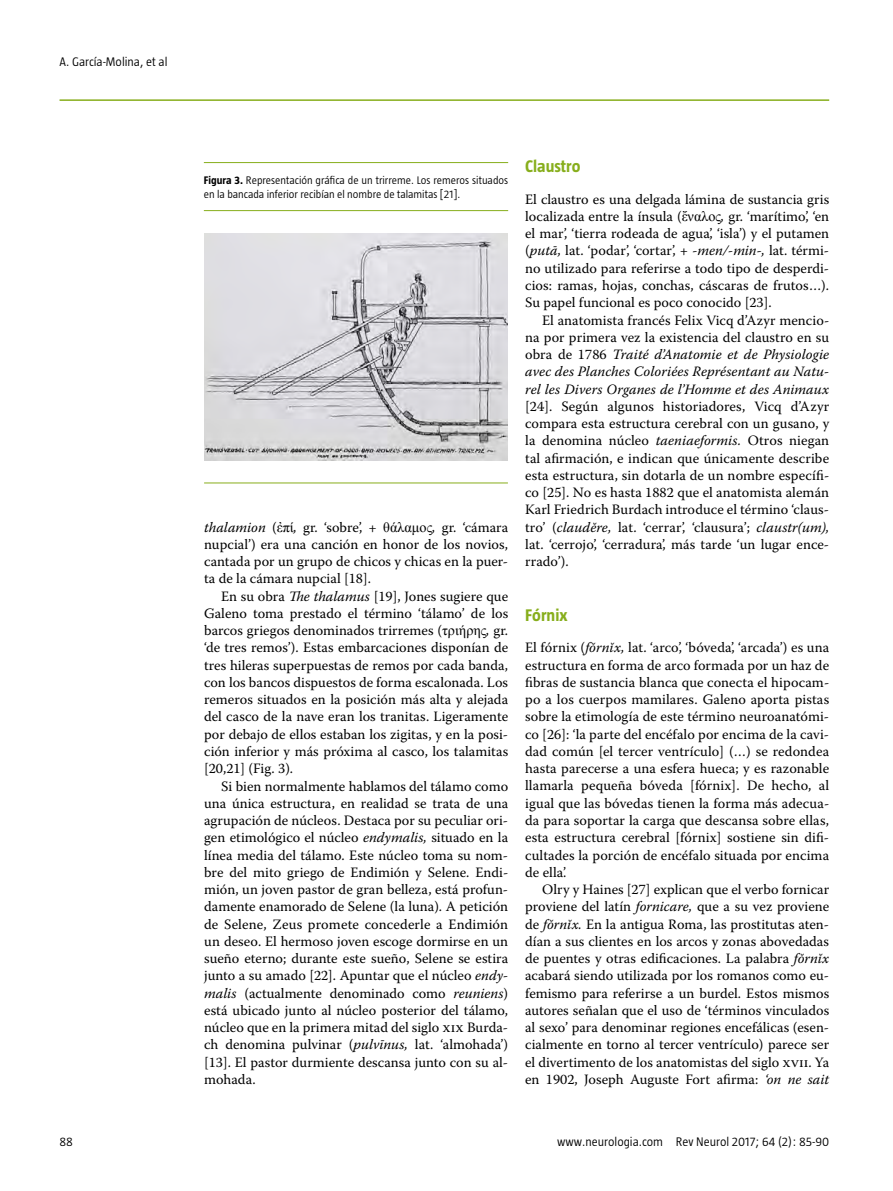
<style>
.page{position:relative;width:893px;height:1191px;background:#fff}
.page>*{position:absolute;margin:0;border:0;box-sizing:border-box;transform-origin:0 0}
.t1{font:700 17.25px "Taz";color:#87ae1c}
.t2{font:14.25px/17.2px "Warnock Pro";letter-spacing:.005em;color:#000;text-align:justify}
.t3{font:italic 14.25px/17.2px "Warnock Pro";letter-spacing:.005em;color:#000;text-align:justify}
.t4{font:300 12.75px "Taz";color:#000}
.t5{font:300 11.25px/13.5px "Taz";color:#000}
.s1{font-weight:700}
.s2{font-style:italic}
.s3{font-family:"Times New Roman"}
.s4{font-style:normal}
</style>
<div class="page">
<hr style="left:60px;top:99px;width:769px;height:2px;background:#87ae1c">
<hr style="left:204px;top:482px;width:304px;height:1px;background:#87ae1c">
<hr style="left:204px;top:162px;width:304px;height:1px;background:#87ae1c">
<hr style="left:204px;top:210px;width:304px;height:1px;background:#87ae1c">
<img style="left:204px;top:234px;width:304px;height:226px">
<p class="t4" style="left:60px;top:54px;width:109px">A. García-Molina, et al</p>
<p class="t5" style="left:204px;top:174px;width:306px"><span class="s1">Figura 3.</span> Representación gráfica de un trirreme. Los remeros situados en la bancada inferior recibían el nombre de talamitas [21].</p>
<p class="t2" style="left:204px;top:518px;width:306px"><span class="s2">thalamion</span> (<span class="s3">ἐπί</span><span class="s2">,</span> gr. ‘sobre’, + <span class="s3">θάλαμος</span><span class="s2">,</span> gr. ‘cámara nupcial’) era una canción en honor de los novios, cantada por un grupo de chicos y chicas en la puer&shy;ta de la cámara nupcial [18].</p>
<p class="t2" style="left:204px;top:587px;width:306px;text-indent:17px">En su obra <span class="s2">The thalamus</span> [19], Jones sugiere que Galeno toma prestado el término ‘tálamo’ de los barcos griegos denominados trirremes (<span class="s3">τριήρης</span><span class="s2">,</span> gr. ‘de tres remos’). Estas embarcaciones disponían de tres hileras superpuestas de remos por cada banda, con los bancos dispuestos de forma escalonada. Los remeros situados en la posición más alta y alejada del casco de la nave eran los tranitas. Ligeramente por debajo de ellos estaban los zigitas, y en la posi&shy;ción inferior y más próxima al casco, los talamitas [20,21] (Fig. 3).</p>
<p class="t2" style="left:204px;top:777px;width:306px;text-indent:17px">Si bien normalmente hablamos del tálamo como una única estructura, en realidad se trata de una agrupación de núcleos. Destaca por su peculiar ori&shy;gen etimológico el núcleo <span class="s2">endymalis,</span> situado en la línea media del tálamo. Este núcleo toma su nom&shy;bre del mito griego de Endimión y Selene. Endi&shy;mión, un joven pastor de gran belleza, está profun&shy;damente enamorado de Selene (la luna). A petición de Selene, Zeus promete concederle a Endimión un deseo. El hermoso joven escoge dormirse en un sueño eterno; durante este sueño, Selene se estira junto a su amado [22]. Apuntar que el núcleo <span class="s2">endy&shy;malis</span> (actualmente denominado como <span class="s2">reuniens</span>) está ubicado junto al núcleo posterior del tálamo, núcleo que en la primera mitad del siglo xix Burda&shy;ch denomina pulvinar (<span class="s2">pulvīnus,</span> lat. ‘almohada’) [13]. El pastor durmiente descansa junto con su al&shy;mohada.</p>
<p class="t1" style="left:525px;top:157px;width:57px">Claustro</p>
<p class="t2" style="left:525px;top:190px;width:306px">El claustro es una delgada lámina de sustancia gris localizada entre la ínsula (<span class="s3">ἔναλος</span><span class="s2">,</span> gr. ‘marítimo’, ‘en el mar’, ‘tierra rodeada de agua’, ‘isla’) y el putamen (<span class="s2">putā,</span> lat. ‘podar’, ‘cortar’, + <span class="s2">-men/-min-,</span> lat. térmi&shy;no utilizado para referirse a todo tipo de desperdi&shy;cios: ramas, hojas, conchas, cáscaras de frutos…).<br>Su papel funcional es poco conocido [23].</p>
<p class="t3" style="left:525px;top:311px;width:306px;text-indent:17px"><span class="s4">El anatomista francés Felix Vicq d’Azyr mencio&shy;na por primera vez la existencia del claustro en su obra de 1786</span> Traité d’Anatomie et de Physiologie avec des Planches Coloriées Représentant au Natu&shy;rel les Divers Organes de l’Homme et des Animaux</p>
<p class="t2" style="left:525px;top:397px;width:306px">[24]. Según algunos historiadores, Vicq d’Azyr compara esta estructura cerebral con un gusano, y la denomina núcleo <span class="s2">taeniaeformis.</span> Otros niegan tal afirmación, e indican que únicamente describe esta estructura, sin dotarla de un nombre específi&shy;co [25]. No es hasta 1882 que el anatomista alemán Karl Friedrich Burdach introduce el término ‘claus&shy;tro’ (<span class="s2">claudĕre,</span> lat. ‘cerrar’, ‘clausura’; <span class="s2">claustr(um), </span>lat. ‘cerrojo’, ‘cerradura’, más tarde ‘un lugar ence&shy;rrado’).</p>
<p class="t1" style="left:525px;top:605px;width:44px">Fórnix</p>
<p class="t2" style="left:525px;top:639px;width:306px">El fórnix (<span class="s2">fŏrnĭx,</span> lat. ‘arco’, ‘bóveda’, ‘arcada’) es una estructura en forma de arco formada por un haz de fibras de sustancia blanca que conecta el hipocam&shy;po a los cuerpos mamilares. Galeno aporta pistas sobre la etimología de este término neuroanatómi&shy;co [26]: ‘la parte del encéfalo por encima de la cavi&shy;dad común [el tercer ventrículo] (…) se redondea hasta parecerse a una esfera hueca; y es razonable llamarla pequeña bóveda [fórnix]. De hecho, al igual que las bóvedas tienen la forma más adecua&shy;da para soportar la carga que descansa sobre ellas, esta estructura cerebral [fórnix] sostiene sin difi&shy;cultades la porción de encéfalo situada por encima de ella’.</p>
<p class="t2" style="left:525px;top:880px;width:306px;text-indent:17px">Olry y Haines [27] explican que el verbo fornicar proviene del latín <span class="s2">fornicare,</span> que a su vez proviene de <span class="s2">fŏrnĭx.</span> En la antigua Roma, las prostitutas aten&shy;dían a sus clientes en los arcos y zonas abovedadas de puentes y otras edificaciones. La palabra <span class="s2">fŏrnĭx </span>acabará siendo utilizada por los romanos como eu&shy;femismo para referirse a un burdel. Estos mismos autores señalan que el uso de ‘términos vinculados al sexo’ para denominar regiones encefálicas (esen&shy;cialmente en torno al tercer ventrículo) parece ser el divertimento de los anatomistas del siglo xvii. Ya en 1902, Joseph Auguste Fort afirma: <span class="s2">‘on ne sait</span></p>
<p class="t4" style="left:60px;top:1134px;width:15px">88</p>
<p class="t4" style="left:557px;top:1134px;width:273px">www.neurologia.com Rev Neurol 2017; 64 (2): 85-90</p>
</div>
